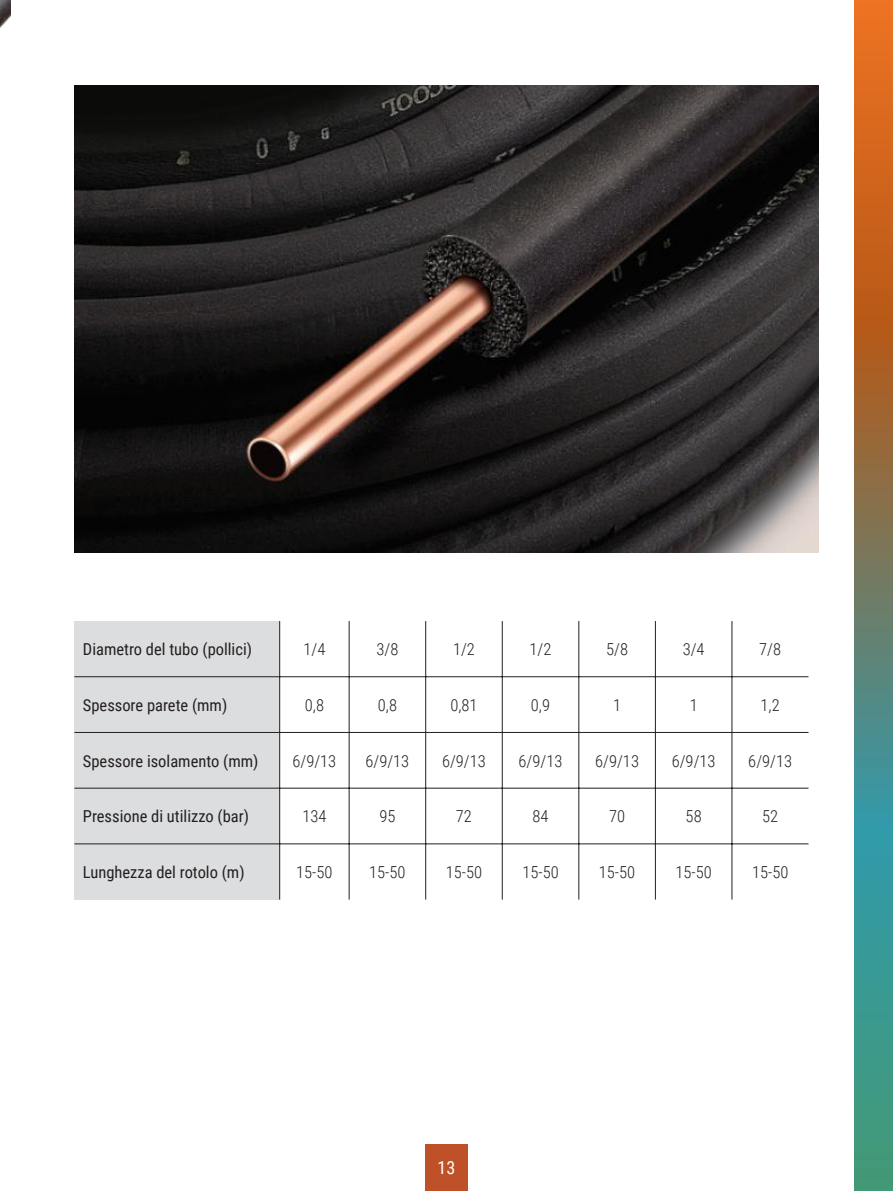
<style>
.page{position:relative;width:893px;height:1191px;background:#fff}
.page>*{position:absolute;margin:0;border:0;box-sizing:border-box;transform-origin:0 0}
.t1{font:18px "Roboto Condensed";color:#fff}
.t2{font:300 16.5px "Roboto Condensed";color:#231f20}
.t3{font:16.5px "Roboto Condensed";color:#231f20}
</style>
<div class="page">
<div style="left:425px;top:1144px;width:43px;height:47px;background:#be5127"></div>
<svg style="left:854px;top:0;width:39px;height:1191px"></svg>
<img style="left:0;top:0;width:11px;height:28px">
<div style="left:74px;top:621px;width:206px;height:278px;background:#dcddde"></div>
<hr style="left:279px;top:621px;width:1px;height:278px;background:#231f20">
<hr style="left:349px;top:621px;width:1px;height:278px;background:#231f20">
<hr style="left:425px;top:621px;width:1px;height:278px;background:#231f20">
<hr style="left:502px;top:621px;width:1px;height:278px;background:#231f20">
<hr style="left:578px;top:621px;width:1px;height:278px;background:#231f20">
<hr style="left:655px;top:621px;width:1px;height:278px;background:#231f20">
<hr style="left:732px;top:621px;width:1px;height:278px;background:#231f20">
<hr style="left:74px;top:676px;width:734px;height:1px;background:#231f20">
<hr style="left:74px;top:732px;width:734px;height:1px;background:#231f20">
<hr style="left:74px;top:787px;width:734px;height:1px;background:#231f20">
<hr style="left:74px;top:843px;width:734px;height:1px;background:#231f20">
<img style="left:74px;top:85px;width:745px;height:468px">
<p class="t3" style="left:83px;top:642px;width:171px">Diametro del tubo (pollici)</p>
<p class="t2" style="left:303px;top:642px;width:23px">1/4</p>
<p class="t2" style="left:376px;top:642px;width:23px">3/8</p>
<p class="t2" style="left:453px;top:642px;width:23px">1/2</p>
<p class="t2" style="left:530px;top:642px;width:23px">1/2</p>
<p class="t2" style="left:606px;top:642px;width:23px">5/8</p>
<p class="t2" style="left:683px;top:642px;width:23px">3/4</p>
<p class="t2" style="left:759px;top:642px;width:23px">7/8</p>
<p class="t3" style="left:83px;top:698px;width:146px">Spessore parete (mm)</p>
<p class="t2" style="left:305px;top:698px;width:21px">0,8</p>
<p class="t2" style="left:378px;top:698px;width:21px">0,8</p>
<p class="t2" style="left:450px;top:698px;width:29px">0,81</p>
<p class="t2" style="left:531px;top:698px;width:21px">0,9</p>
<p class="t2" style="left:613px;top:698px;width:10px">1</p>
<p class="t2" style="left:690px;top:698px;width:10px">1</p>
<p class="t2" style="left:761px;top:698px;width:21px">1,2</p>
<p class="t3" style="left:83px;top:754px;width:177px">Spessore isolamento (mm)</p>
<p class="t2" style="left:292px;top:754px;width:45px">6/9/13</p>
<p class="t2" style="left:365px;top:754px;width:45px">6/9/13</p>
<p class="t2" style="left:442px;top:754px;width:45px">6/9/13</p>
<p class="t2" style="left:519px;top:754px;width:45px">6/9/13</p>
<p class="t2" style="left:595px;top:754px;width:45px">6/9/13</p>
<p class="t2" style="left:672px;top:754px;width:45px">6/9/13</p>
<p class="t2" style="left:748px;top:754px;width:45px">6/9/13</p>
<p class="t3" style="left:83px;top:810px;width:168px">Pressione di utilizzo (bar)</p>
<p class="t2" style="left:302px;top:810px;width:26px">134</p>
<p class="t2" style="left:379px;top:810px;width:18px">95</p>
<p class="t2" style="left:456px;top:810px;width:18px">72</p>
<p class="t2" style="left:532px;top:810px;width:18px">84</p>
<p class="t2" style="left:609px;top:810px;width:18px">70</p>
<p class="t2" style="left:686px;top:810px;width:18px">58</p>
<p class="t2" style="left:762px;top:810px;width:18px">52</p>
<p class="t3" style="left:83px;top:865px;width:163px">Lunghezza del rotolo (m)</p>
<p class="t2" style="left:296px;top:865px;width:38px">15-50</p>
<p class="t2" style="left:369px;top:865px;width:38px">15-50</p>
<p class="t2" style="left:446px;top:865px;width:38px">15-50</p>
<p class="t2" style="left:522px;top:865px;width:38px">15-50</p>
<p class="t2" style="left:599px;top:865px;width:38px">15-50</p>
<p class="t2" style="left:675px;top:865px;width:38px">15-50</p>
<p class="t2" style="left:752px;top:865px;width:38px">15-50</p>
<p class="t1" style="left:438px;top:1160px;width:19px">13</p>
</div>
